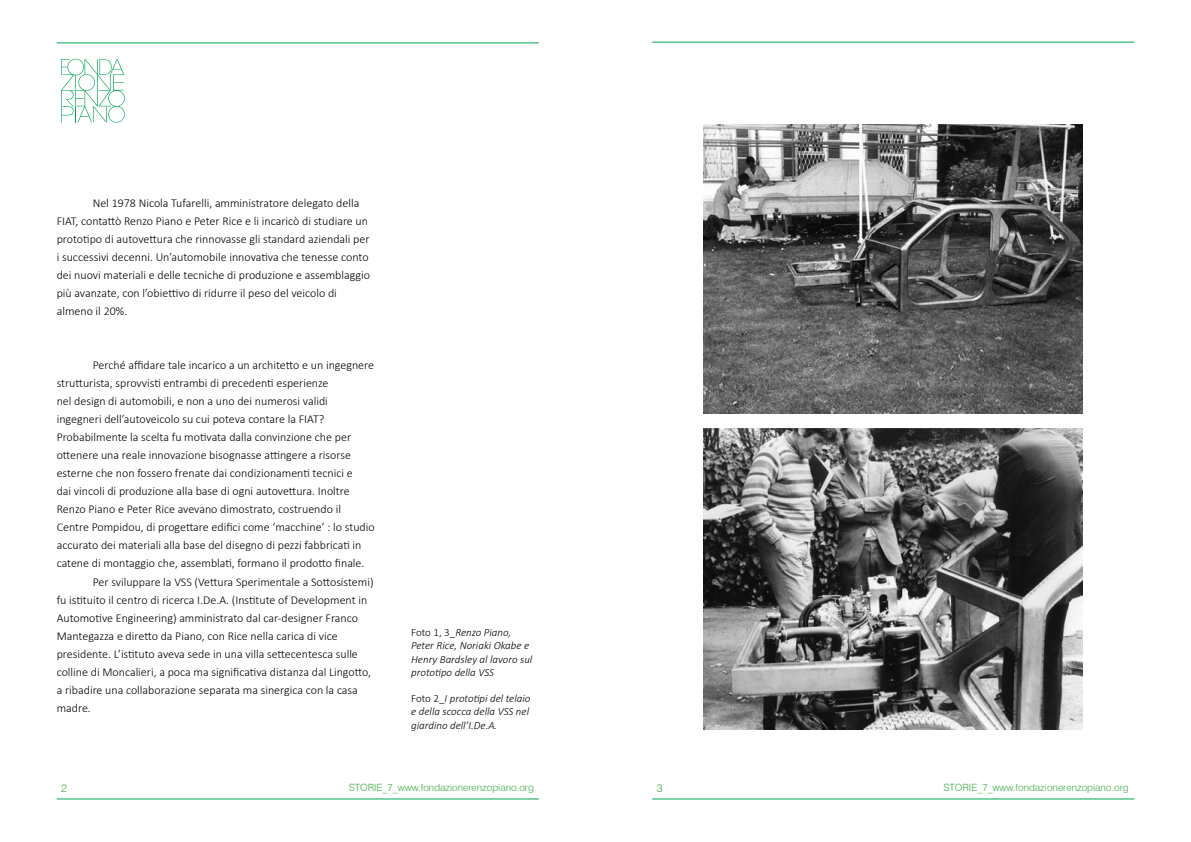
<style>
.page{position:relative;width:1191px;height:842px;background:#fff}
.page>*{position:absolute;margin:0;border:0;box-sizing:border-box;transform-origin:0 0}
.t1{font:300 12px/18px "Calibri";color:#000}
.t2{font:italic 300 11px/13.2px "Calibri";color:#000}
.t3{font:300 11px "Swiss 721 BT";color:#41ad49}
.t4{font:300 10px "Swiss 721 BT";color:#41ad49}
.s1{font-style:normal}
</style>
<div class="page">
<svg style="left:61px;top:59px;width:64px;height:64px"></svg>
<img style="left:704px;top:428px;width:378px;height:301px">
<img style="left:704px;top:125px;width:378px;height:289px">
<hr style="left:57px;top:798px;width:482px;height:1px;background:#00a54f">
<hr style="left:652px;top:798px;width:482px;height:1px;background:#00a54f">
<hr style="left:57px;top:43px;width:482px;height:1px;background:#00a54f">
<hr style="left:652px;top:42px;width:482px;height:1px;background:#00a54f">
<p class="t1" style="left:57px;top:194px;width:315px;text-indent:36px">Nel 1978 Nicola Tufarelli, amministratore delegato della FIAT, contattò Renzo Piano e Peter Rice e li incaricò di studiare un prototipo di autovettura che rinnovasse gli standard aziendali per i successivi decenni. Un’automobile innovativa che tenesse conto dei nuovi materiali e delle tecniche di produzione e assemblaggio più avanzate, con l’obiettivo di ridurre il peso del veicolo di almeno il 20%.</p>
<p class="t1" style="left:93px;top:356px;width:283px">Perché affidare tale incarico a un architetto e un ingegnere</p>
<p class="t1" style="left:57px;top:374px;width:273px">strutturista, sprovvisti entrambi di precedenti esperienze</p>
<p class="t1" style="left:57px;top:392px;width:273px">nel design di automobili, e non a uno dei numerosi validi</p>
<p class="t1" style="left:57px;top:410px;width:269px">ingegneri dell’autoveicolo su cui poteva contare la FIAT?</p>
<p class="t1" style="left:57px;top:428px;width:296px">Probabilmente la scelta fu motivata dalla convinzione che per</p>
<p class="t1" style="left:57px;top:446px;width:296px">ottenere una reale innovazione bisognasse attingere a risorse</p>
<p class="t1" style="left:57px;top:464px;width:297px">esterne che non fossero frenate dai condizionamenti tecnici e</p>
<p class="t1" style="left:57px;top:482px;width:294px">dai vincoli di produzione alla base di ogni autovettura. Inoltre</p>
<p class="t1" style="left:57px;top:500px;width:286px">Renzo Piano e Peter Rice avevano dimostrato, costruendo il</p>
<p class="t1" style="left:57px;top:518px;width:319px">Centre Pompidou, di progettare edifici come ‘macchine’ : lo studio</p>
<p class="t1" style="left:57px;top:536px;width:306px">accurato dei materiali alla base del disegno di pezzi fabbricati in</p>
<p class="t1" style="left:57px;top:554px;width:309px">catene di montaggio che, assemblati, formano il prodotto finale.</p>
<p class="t1" style="left:93px;top:572px;width:282px">Per sviluppare la VSS (Vettura Sperimentale a Sottosistemi)</p>
<p class="t1" style="left:57px;top:590px;width:312px">fu istituito il centro di ricerca I.De.A. (Institute of Development in</p>
<p class="t1" style="left:57px;top:608px;width:303px">Automotive Engineering) amministrato dal car-designer Franco</p>
<p class="t1" style="left:57px;top:626px;width:282px">Mantegazza e diretto da Piano, con Rice nella carica di vice</p>
<p class="t1" style="left:57px;top:644px;width:303px">presidente. L’istituto aveva sede in una villa settecentesca sulle</p>
<p class="t1" style="left:57px;top:662px;width:316px">colline di Moncalieri, a poca ma significativa distanza dal Lingotto,</p>
<p class="t1" style="left:57px;top:680px;width:303px">a ribadire una collaborazione separata ma sinergica con la casa</p>
<p class="t1" style="left:57px;top:698px;width:36px">madre.</p>
<p class="t2" style="left:411px;top:626px;width:123px"><span class="s1">Foto 1, 3_</span>Renzo Piano,<br>Peter Rice, Noriaki Okabe e<br>Henry Bardsley al lavoro sul prototipo della VSS</p>
<p class="t2" style="left:411px;top:692px;width:121px;text-align:justify"><span class="s1">Foto 2_</span>I prototipi del telaio e della scocca della VSS nel giardino dell’I.De.A.</p>
<p class="t3" style="left:61px;top:781px;width:7px">2</p>
<p class="t4" style="left:349px;top:781px;width:186px">STORIE_7_www.fondazionerenzopiano.org</p>
<p class="t3" style="left:657px;top:781px;width:7px">3</p>
<p class="t4" style="left:943px;top:781px;width:186px">STORIE_7_www.fondazionerenzopiano.org</p>
</div>
